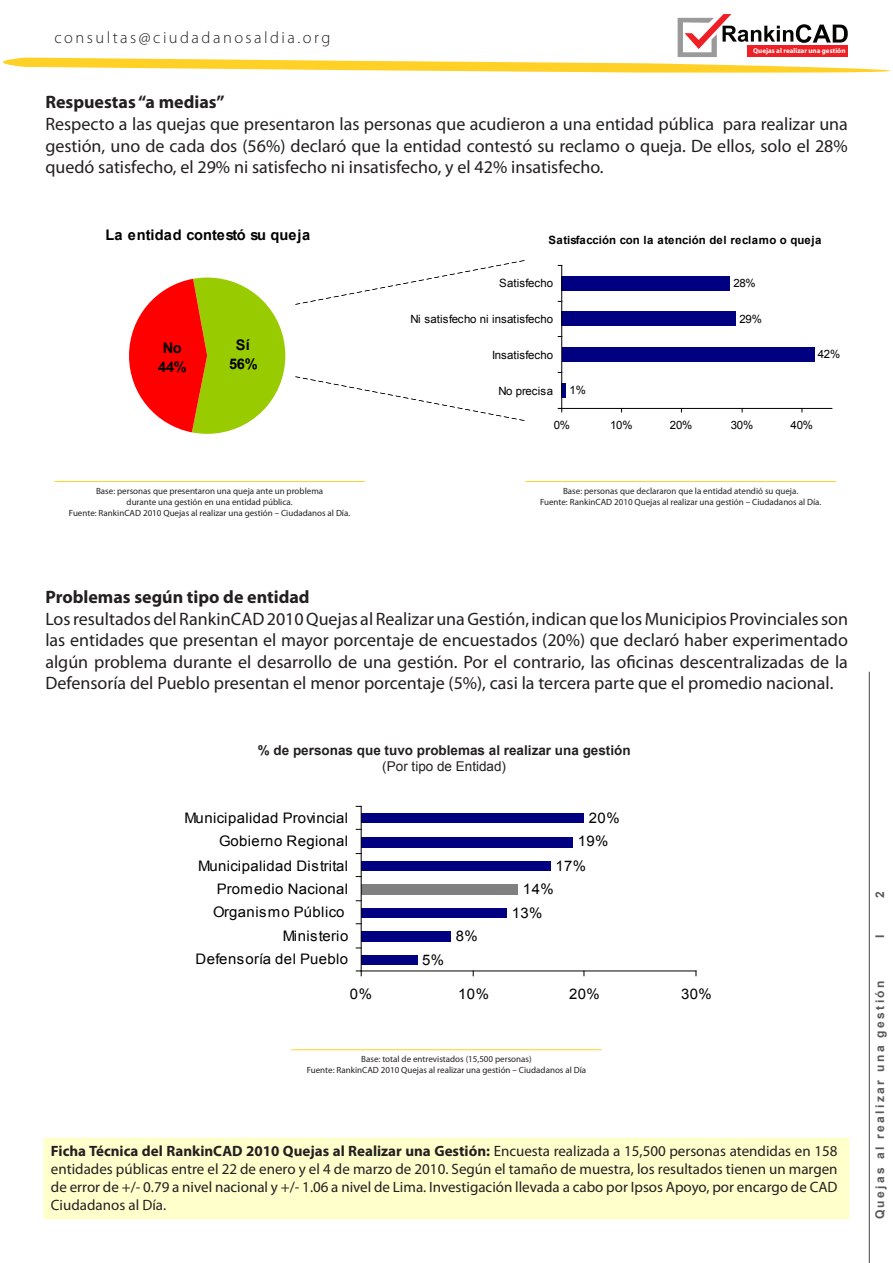
<style>
.page{position:relative;width:893px;height:1263px;background:#fff}
.page>*{position:absolute;margin:0;border:0;box-sizing:border-box;transform-origin:0 0}
.Cuerpo_de_texto{font:18px/21.6px "Myriad Pro";color:#231f20;text-align:justify}
.Cuerpo_de_texto-2{font:700 18px "Myriad Pro";color:#231f20}
.Opinión_bullets{font:300 16.5px "Myriad Pro";letter-spacing:.15em;color:#231f20}
.t1{font:700 15.75px/20.5px "Arial";letter-spacing:.005em;color:#000;text-align:center}
.Opinión_bullets-2{font:15px/18px "Myriad Pro";color:#231f20;text-align:justify}
.t2{font:14.55px "Arial";letter-spacing:.025em;color:#000}
.t3{font:700 14.55px/19px "Arial";letter-spacing:.005em;color:#000;text-align:center}
.Opinión_bullets-3{font:700 13.5px "Arial";color:#231f20}
.Opinión_bullets-4{font:13.5px "Arial";color:#231f20}
.t4{font:700 12px "Arial";letter-spacing:.2em;color:#59595c}
.t5{font:11.4px "Arial";letter-spacing:-.02em;color:#000}
.t6{font:700 11.4px "Arial";letter-spacing:.005em;color:#000}
.t7{font:11.4px "Arial";letter-spacing:.01em;color:#000}
.mini_7p{font:9px/10.8px "Myriad Pro";color:#231f20;text-align:center}
.Opinión_bullets-5{font:700 7.05px "Myriad Pro";color:#fff}
.s1{font-weight:400}
.s2{font-weight:700}
</style>
<div class="page">
<hr style="left:869px;top:672px;width:1px;height:591px;background:#59595c">
<svg style="left:3px;top:14px;width:888px;height:59px"></svg>
<div style="left:747px;top:45px;width:101px;height:12px;background:#ee2026"></div>
<hr style="left:54px;top:481px;width:311px;height:1px;background:#ffd126">
<hr style="left:526px;top:481px;width:310px;height:1px;background:#ffd126">
<hr style="left:291px;top:1049px;width:311px;height:1px;background:#ffd126">
<div style="left:47px;top:1141px;width:799px;height:75px;background:#ffc"></div>
<div style="left:43px;top:1137px;width:806px;height:82px;border:8px solid #ffc"></div>
<svg style="left:562px;top:383px;width:4px;height:15px"></svg>
<div style="left:562px;top:347px;width:252px;height:15px;background:#000080"></div>
<div style="left:562px;top:312px;width:174px;height:14px;background:#000080"></div>
<div style="left:562px;top:276px;width:168px;height:15px;background:#000080"></div>
<hr style="left:562px;top:408px;width:270px;height:1px;background:#000">
<hr style="left:561px;top:265px;width:1px;height:143px;background:#000">
<div style="left:361px;top:955px;width:56px;height:10px;background:#000080"></div>
<div style="left:361px;top:931px;width:90px;height:11px;background:#000080"></div>
<div style="left:361px;top:908px;width:146px;height:10px;background:#000080"></div>
<div style="left:361px;top:884px;width:157px;height:11px;background:#808080"></div>
<div style="left:361px;top:861px;width:189px;height:9px;background:#000080"></div>
<div style="left:361px;top:837px;width:212px;height:10px;background:#000080"></div>
<div style="left:361px;top:814px;width:223px;height:9px;background:#000080"></div>
<hr style="left:361px;top:971px;width:335px;height:1px;background:#000">
<hr style="left:361px;top:806px;width:1px;height:165px;background:#000">
<svg style="left:356px;top:971px;width:6px;height:5px"></svg>
<svg style="left:129px;top:278px;width:156px;height:156px"></svg>
<svg style="left:295px;top:260px;width:230px;height:45px"></svg>
<svg style="left:295px;top:376px;width:230px;height:45px"></svg>
<p class="Opinión_bullets" style="left:54px;top:28px;width:277px">consultas@ciudadanosaldia.org</p>
<p class="Opinión_bullets-5" style="left:753px;top:46px;width:94px">Quejas al realizar una gestión</p>
<p class="Cuerpo_de_texto-2" style="left:45px;top:91px;width:181px">Respuestas “a medias”</p>
<p class="Cuerpo_de_texto" style="left:45px;top:113px;width:804px">Respecto a las quejas que presentaron las personas que acudieron a una entidad pública para realizar una gestión, uno de cada dos (56%) declaró que la entidad contestó su reclamo o queja. De ellos, solo el 28% quedó satisfecho, el 29% ni satisfecho ni insatisfecho, y el 42% insatisfecho.</p>
<p class="t3" style="left:105px;top:226px;width:206px">La entidad contestó su queja</p>
<p class="t3" style="left:158px;top:339px;width:30px">No<br>44%</p>
<p class="t3" style="left:229px;top:335px;width:30px">Sí<br>56%</p>
<p class="t6" style="left:548px;top:233px;width:274px">Satisfacción con la atención del reclamo o queja</p>
<p class="t7" style="left:499px;top:276px;width:55px">Satisfecho</p>
<p class="t5" style="left:733px;top:276px;width:24px">28%</p>
<p class="t5" style="left:410px;top:312px;width:144px">Ni satisfecho ni insatisfecho</p>
<p class="t5" style="left:739px;top:312px;width:24px">29%</p>
<p class="t5" style="left:492px;top:348px;width:62px">Insatisfecho</p>
<p class="t5" style="left:818px;top:347px;width:24px">42%</p>
<p class="t5" style="left:498px;top:384px;width:56px">No precisa</p>
<p class="t5" style="left:570px;top:383px;width:18px">1%</p>
<p class="t5" style="left:554px;top:418px;width:18px">0%</p>
<p class="t5" style="left:610px;top:418px;width:24px">10%</p>
<p class="t5" style="left:670px;top:418px;width:24px">20%</p>
<p class="t5" style="left:731px;top:418px;width:24px">30%</p>
<p class="t5" style="left:790px;top:418px;width:24px">40%</p>
<p class="mini_7p" style="left:69px;top:485px;width:283px">Base: personas que presentaron una queja ante un problema<br>durante una gestión en una entidad pública.<br>Fuente: RankinCAD 2010 Quejas al realizar una gestión – Ciudadanos al Día.</p>
<p class="mini_7p" style="left:540px;top:485px;width:283px">Base: personas que declararon que la entidad atendió su queja.<br>Fuente: RankinCAD 2010 Quejas al realizar una gestión – Ciudadanos al Día.</p>
<p class="Cuerpo_de_texto-2" style="left:45px;top:585px;width:266px">Problemas según tipo de entidad</p>
<p class="Cuerpo_de_texto" style="left:45px;top:607px;width:804px">Los resultados del RankinCAD 2010 Quejas al Realizar una Gestión, indican que los Municipios Provinciales son las entidades que presentan el mayor porcentaje de encuestados (20%) que declaró haber experimentado algún problema durante el desarrollo de una gestión. Por el contrario, las oficinas descentralizadas de la Defensoría del Pueblo presentan el menor porcentaje (5%), casi la tercera parte que el promedio nacional.</p>
<p class="Opinión_bullets-3" style="left:258px;top:741px;width:374px">% de personas que tuvo problemas al realizar una gestión</p>
<p class="Opinión_bullets-4" style="left:382px;top:757px;width:125px">(Por tipo de Entidad)</p>
<p class="t1" style="left:314px;top:745px;width:311px">Tuvo problemas al realizar una gestión <span class="s1">(% Sí)</span></p>
<p class="t2" style="left:184px;top:809px;width:165px">Municipalidad Provincial</p>
<p class="t2" style="left:589px;top:809px;width:32px">20%</p>
<p class="t2" style="left:219px;top:832px;width:130px">Gobierno Regional</p>
<p class="t2" style="left:578px;top:832px;width:32px">19%</p>
<p class="t2" style="left:198px;top:856px;width:152px">Municipalidad Distrital</p>
<p class="t2" style="left:555px;top:856px;width:32px">17%</p>
<p class="t2" style="left:217px;top:879px;width:133px">Promedio Nacional</p>
<p class="t2" style="left:523px;top:879px;width:32px">14%</p>
<p class="t2" style="left:213px;top:902px;width:133px">Organismo Público</p>
<p class="t2" style="left:512px;top:903px;width:32px">13%</p>
<p class="t2" style="left:283px;top:926px;width:67px">Ministerio</p>
<p class="t2" style="left:456px;top:926px;width:23px">8%</p>
<p class="t2" style="left:196px;top:949px;width:154px">Defensoría del Pueblo</p>
<p class="t2" style="left:422px;top:950px;width:23px">5%</p>
<p class="t2" style="left:350px;top:984px;width:23px">0%</p>
<p class="t2" style="left:458px;top:984px;width:32px">10%</p>
<p class="t2" style="left:569px;top:984px;width:32px">20%</p>
<p class="t2" style="left:681px;top:984px;width:32px">30%</p>
<p class="mini_7p" style="left:361px;top:1053px;width:172px">Base: total de entrevistados (15,500 personas)</p>
<p class="mini_7p" style="left:307px;top:1064px;width:281px">Fuente: RankinCAD 2010 Quejas al realizar una gestión – Ciudadanos al Día</p>
<p class="Opinión_bullets-2" style="left:51px;top:1142px;width:788px"><span class="s2">Ficha Técnica del RankinCAD 2010 Quejas al Realizar una Gestión:</span> Encuesta realizada a 15,500 personas atendidas en 158 entidades públicas entre el 22 de enero y el 4 de marzo de 2010. Según el tamaño de muestra, los resultados tienen un margen de error de +/- 0.79 a nivel nacional y +/- 1.06 a nivel de Lima. Investigación llevada a cabo por Ipsos Apoyo, por encargo de CAD Ciudadanos al Día.</p>
<p class="t4" style="left:872px;top:898px;width:8px;rotate:-90deg">2</p>
<p class="t4" style="left:872px;top:938px;width:5px;rotate:-90deg">I</p>
<p class="t4" style="left:872px;top:1219px;width:241px;rotate:-90deg">Quejas al realizar una gestión</p>
</div>
